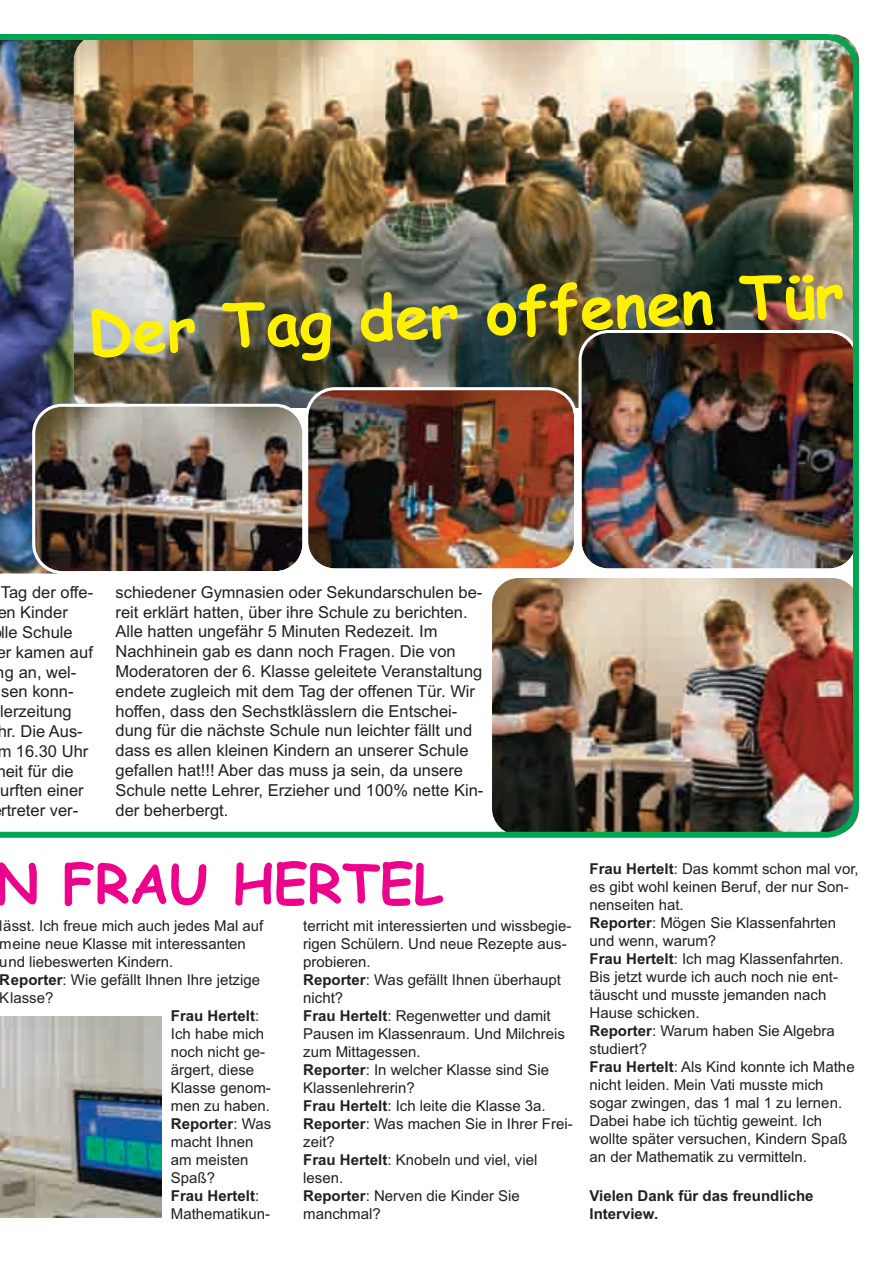
<style>
.page{position:relative;width:893px;height:1263px;background:#fff}
.page>*{position:absolute;margin:0;border:0;box-sizing:border-box;transform-origin:0 0}
.t1{font:700 61.5px "Comic Sans MS";color:#fff101}
.t2{font:700 54px "Comic Sans MS";color:#ed028c}
.t3{font:16.5px/19.8px "Arial";color:#231f20}
.t4{font:15px/18px "Arial";color:#231f20}
.t5{font:700 15px/18px "Arial";color:#231f20}
.s1{font-weight:700}
.s2{font-weight:400}
</style>
<div class="page">
<img style="left:0;top:1016px;width:162px;height:202px">
<img style="left:0;top:34px;width:859px;height:804px">
<h1 class="t1" style="left:87px;top:308px;width:758px;rotate:-3deg">Der Tag der offenen Tür</h1>
<p class="t3" style="left:1px;top:584px;width:94px">Tag der offe-</p>
<p class="t3" style="left:-3px;top:604px;width:72px">en Kinder</p>
<p class="t3" style="left:1px;top:624px;width:73px">lle Schule</p>
<p class="t3" style="left:-3px;top:644px;width:98px">er kamen auf</p>
<p class="t3" style="left:-4px;top:663px;width:82px">ng an, wel-</p>
<p class="t3" style="left:1px;top:683px;width:74px">sen konn-</p>
<p class="t3" style="left:0;top:703px;width:73px">lerzeitung</p>
<p class="t3" style="left:-2px;top:723px;width:87px">hr. Die Aus-</p>
<p class="t3" style="left:-2px;top:743px;width:92px">m 16.30 Uhr</p>
<p class="t3" style="left:-3px;top:762px;width:79px">heit für die</p>
<p class="t3" style="left:0;top:782px;width:85px">urften einer</p>
<p class="t3" style="left:1px;top:802px;width:79px">rtreter ver-</p>
<p class="t3" style="left:116px;top:584px;width:369px">schiedener Gymnasien oder Sekundarschulen be&shy;reit erklärt hatten, über ihre Schule zu berichten.<br>Alle hatten ungefähr 5 Minuten Redezeit. Im Nachhinein gab es dann noch Fragen. Die von Moderatoren der 6. Klasse geleitete Veranstaltung endete zugleich mit dem Tag der offenen Tür. Wir hoffen, dass den Sechstklässlern die Entschei&shy;dung für die nächste Schule nun leichter fällt und dass es allen kleinen Kindern an unserer Schule gefallen hat!!! Aber das muss ja sein, da unsere Schule nette Lehrer, Erzieher und 100% nette Kin&shy;der beherbergt.</p>
<h2 class="t2" style="left:-5px;top:861px;width:450px">N FRAU HERTEL</h2>
<p class="t4" style="left:0;top:918px;width:265px">lässt. Ich freue mich auch jedes Mal auf</p>
<p class="t4" style="left:0;top:936px;width:247px">meine neue Klasse mit interessanten</p>
<p class="t4" style="left:0;top:954px;width:175px">und liebeswerten Kindern.</p>
<p class="t4" style="left:0;top:972px;width:262px"><span class="s1">Reporter</span>: Wie gefällt Ihnen Ihre jetzige</p>
<p class="t4" style="left:0;top:990px;width:55px">Klasse?</p>
<p class="t5" style="left:171px;top:1008px;width:90px">Frau Hertelt<span class="s2">:</span></p>
<p class="t4" style="left:171px;top:1026px;width:95px">Ich habe mich</p>
<p class="t4" style="left:171px;top:1044px;width:96px">noch nicht ge-</p>
<p class="t4" style="left:171px;top:1062px;width:85px">ärgert, diese</p>
<p class="t4" style="left:171px;top:1080px;width:102px">Klasse genom-</p>
<p class="t4" style="left:171px;top:1098px;width:101px">men zu haben.</p>
<p class="t5" style="left:171px;top:1116px;width:102px">Reporter<span class="s2">: Was</span></p>
<p class="t4" style="left:171px;top:1134px;width:84px">macht Ihnen</p>
<p class="t4" style="left:171px;top:1152px;width:79px">am meisten</p>
<p class="t4" style="left:171px;top:1170px;width:46px">Spaß?</p>
<p class="t5" style="left:171px;top:1188px;width:90px">Frau Hertelt<span class="s2">:</span></p>
<p class="t4" style="left:171px;top:1206px;width:101px">Mathematikun-</p>
<p class="t4" style="left:303px;top:918px;width:271px">terricht mit interessierten und wissbegie&shy;rigen Schülern. Und neue Rezepte aus&shy;probieren.<br><span class="s1">Reporter</span>: Was gefällt Ihnen überhaupt nicht?<br><span class="s1">Frau Hertelt</span>: Regenwetter und damit<br>Pausen im Klassenraum. Und Milchreis zum Mittagessen.<br><span class="s1">Reporter</span>: In welcher Klasse sind Sie<br>Klassenlehrerin?<br><span class="s1">Frau Hertelt</span>: Ich leite die Klasse 3a.<br><span class="s1">Reporter</span>: Was machen Sie in Ihrer Frei&shy;zeit?<br><span class="s1">Frau Hertelt</span>: Knobeln und viel, viel lesen.<br><span class="s1">Reporter</span>: Nerven die Kinder Sie manchmal?</p>
<p class="t4" style="left:589px;top:861px;width:271px"><span class="s1">Frau Hertelt</span>: Das kommt schon mal vor, es gibt wohl keinen Beruf, der nur Son&shy;nenseiten hat.<br><span class="s1">Reporter</span>: Mögen Sie Klassenfahrten und wenn, warum?<br><span class="s1">Frau Hertelt</span>: Ich mag Klassenfahrten.<br>Bis jetzt wurde ich auch noch nie ent&shy;täuscht und musste jemanden nach<br>Hause schicken.<br><span class="s1">Reporter</span>: Warum haben Sie Algebra studiert?<br><span class="s1">Frau Hertelt</span>: Als Kind konnte ich Mathe nicht leiden. Mein Vati musste mich sogar zwingen, das 1 mal 1 zu lernen.<br>Dabei habe ich tüchtig geweint. Ich wollte später versuchen, Kindern Spaß an der Mathematik zu vermitteln.</p>
<p class="t5" style="left:589px;top:1188px;width:225px">Vielen Dank für das freundliche<br>Interview.</p>
</div>
